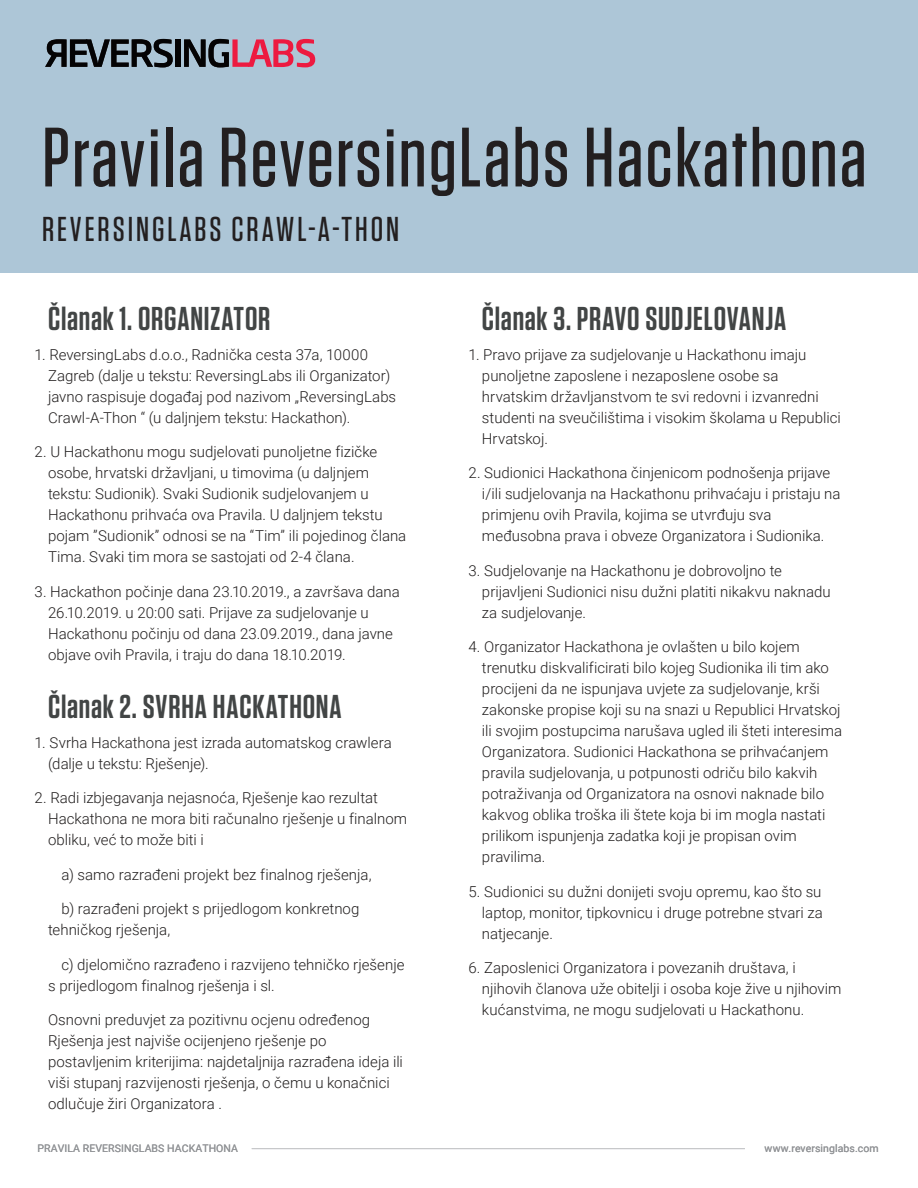
<style>
.page{position:relative;width:918px;height:1188px;background:#fff}
.page>*{position:absolute;margin:0;border:0;box-sizing:border-box;transform-origin:0 0}
.t1{font:500 84px "Tungsten";letter-spacing:.025em;color:#231f20}
.t2{font:500 34.5px "Tungsten";letter-spacing:.085em;color:#231f20}
.t3{font:600 33px "Tungsten";letter-spacing:.02em;color:#424545}
.t4{font:300 15px/21px "Roboto";color:#211e1e}
.t5{font:10.5px "Roboto";letter-spacing:.01em;color:#939598}
</style>
<div class="page">
<div style="left:0;top:0;width:918px;height:273px;background:#adc6d7"></div>
<svg style="left:45px;top:39px;width:128px;height:28px"></svg>
<div style="left:175px;top:39px;width:5px;height:28px;background:#040304"></div>
<svg style="left:184px;top:39px;width:131px;height:28px"></svg>
<hr style="left:252px;top:1148px;width:493px;height:1px;background:#c7c8ca">
<h1 class="t1" style="left:42px;top:114px;width:826px">Pravila ReversingLabs Hackathona</h1>
<h2 class="t2" style="left:42px;top:211px;width:359px">REVERSINGLABS CRAWL-A-THON</h2>
<h3 class="t3" style="left:48px;top:301px;width:224px">Članak 1. ORGANIZATOR</h3>
<p class="t4" style="left:48px;top:343px;width:350px;text-indent:-14px">1. ReversingLabs d.o.o., Radnička cesta 37a, 10000<br>Zagreb (dalje u tekstu: ReversingLabs ili Organizator) javno raspisuje događaj pod nazivom „ReversingLabs Crawl-A-Thon “ (u daljnjem tekstu: Hackathon).</p>
<p class="t4" style="left:48px;top:441px;width:360px;text-indent:-14px">2. U Hackathonu mogu sudjelovati punoljetne fizičke osobe, hrvatski državljani, u timovima (u daljnjem tekstu: Sudionik). Svaki Sudionik sudjelovanjem u Hackathonu prihvaća ova Pravila. U daljnjem tekstu pojam ”Sudionik” odnosi se na “Tim” ili pojedinog člana Tima. Svaki tim mora se sastojati od 2-4 člana.</p>
<p class="t4" style="left:48px;top:580px;width:353px;text-indent:-14px">3. Hackathon počinje dana 23.10.2019., a završava dana 26.10.2019. u 20:00 sati. Prijave za sudjelovanje u Hackathonu počinju od dana 23.09.2019., dana javne objave ovih Pravila, i traju do dana 18.10.2019.</p>
<h3 class="t3" style="left:48px;top:689px;width:295px">Članak 2. SVRHA HACKATHONA</h3>
<p class="t4" style="left:48px;top:731px;width:345px;text-indent:-14px">1. Svrha Hackathona jest izrada automatskog crawlera (dalje u tekstu: Rješenje).</p>
<p class="t4" style="left:48px;top:787px;width:361px;text-indent:-14px">2. Radi izbjegavanja nejasnoća, Rješenje kao rezultat<br>Hackathona ne mora biti računalno rješenje u finalnom obliku, već to može biti i</p>
<p class="t4" style="left:62px;top:863px;width:311px">a) samo razrađeni projekt bez finalnog rješenja,</p>
<p class="t4" style="left:48px;top:898px;width:313px;text-indent:14px">b) razrađeni projekt s prijedlogom konkretnog tehničkog rješenja,</p>
<p class="t4" style="left:48px;top:953px;width:358px;text-indent:14px">c) djelomično razrađeno i razvijeno tehničko rješenje s prijedlogom finalnog rješenja i sl.</p>
<p class="t4" style="left:48px;top:1009px;width:356px">Osnovni preduvjet za pozitivnu ocjenu određenog Rješenja jest najviše ocijenjeno rješenje po postavljenim kriterijima: najdetaljnija razrađena ideja ili viši stupanj razvijenosti rješenja, o čemu u konačnici odlučuje žiri Organizatora .</p>
<h3 class="t3" style="left:482px;top:301px;width:306px">Članak 3. PRAVO SUDJELOVANJA</h3>
<p class="t4" style="left:482px;top:343px;width:360px;text-indent:-14px">1. Pravo prijave za sudjelovanje u Hackathonu imaju punoljetne zaposlene i nezaposlene osobe sa hrvatskim državljanstvom te svi redovni i izvanredni studenti na sveučilištima i visokim školama u Republici Hrvatskoj.</p>
<p class="t4" style="left:482px;top:462px;width:360px;text-indent:-14px">2. Sudionici Hackathona činjenicom podnošenja prijave i/ili sudjelovanja na Hackathonu prihvaćaju i pristaju na primjenu ovih Pravila, kojima se utvrđuju sva međusobna prava i obveze Organizatora i Sudionika.</p>
<p class="t4" style="left:482px;top:559px;width:350px;text-indent:-14px">3. Sudjelovanje na Hackathonu je dobrovoljno te prijavljeni Sudionici nisu dužni platiti nikakvu naknadu za sudjelovanje.</p>
<p class="t4" style="left:482px;top:636px;width:362px;text-indent:-14px">4. Organizator Hackathona je ovlašten u bilo kojem trenutku diskvalificirati bilo kojeg Sudionika ili tim ako procijeni da ne ispunjava uvjete za sudjelovanje, krši zakonske propise koji su na snazi u Republici Hrvatskoj ili svojim postupcima narušava ugled ili šteti interesima Organizatora. Sudionici Hackathona se prihvaćanjem pravila sudjelovanja, u potpunosti odriču bilo kakvih potraživanja od Organizatora na osnovi naknade bilo kakvog oblika troška ili štete koja bi im mogla nastati prilikom ispunjenja zadatka koji je propisan ovim pravilima.</p>
<p class="t4" style="left:482px;top:880px;width:342px;text-align:justify;text-indent:-14px">5. Sudionici su dužni donijeti svoju opremu, kao što su laptop, monitor, tipkovnicu i druge potrebne stvari za natjecanje.</p>
<p class="t4" style="left:482px;top:957px;width:361px;text-indent:-14px">6. Zaposlenici Organizatora i povezanih društava, i njihovih članova uže obitelji i osoba koje žive u njihovim kućanstvima, ne mogu sudjelovati u Hackathonu.</p>
<p class="t5" style="left:38px;top:1141px;width:202px">PRAVILA REVERSINGLABS HACKATHONA</p>
<p class="t5" style="left:764px;top:1141px;width:116px">www.reversinglabs.com</p>
</div>
